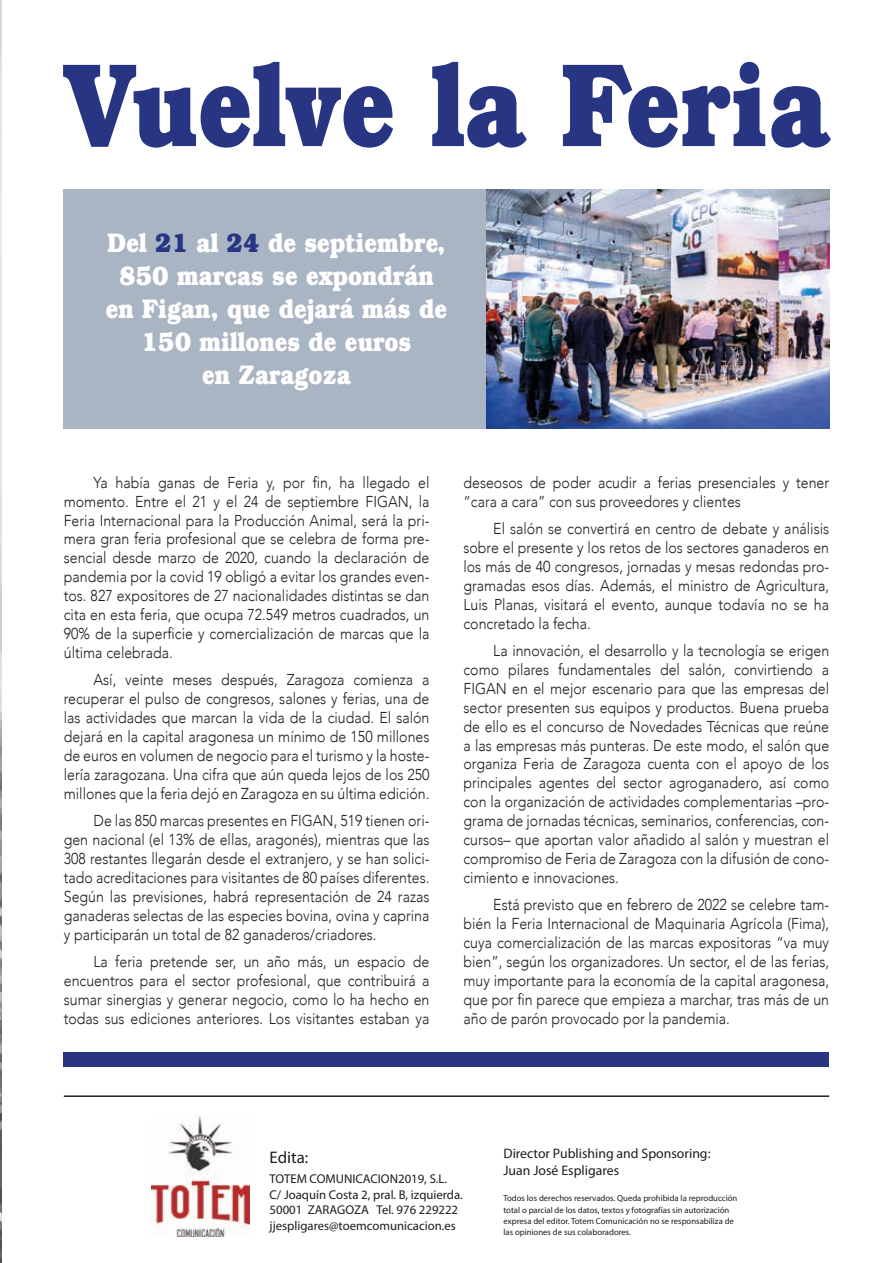
<style>
.page{position:relative;width:893px;height:1263px;background:#fff}
.page>*{position:absolute;margin:0;border:0;box-sizing:border-box;transform-origin:0 0}
.t1{font:700 119.25px "Bookman Std";color:#283583;scale:.83 1}
.t2{font:700 27px/33px "Bookman Std";color:#fff;text-align:center;scale:.85 1}
.t3{font:16.8px "Myriad Pro";color:#1d1d1b}
.t4{font:300 15.75px/18.9px "Avenir";color:#1d1d1b;text-align:justify;scale:.9 1}
.t5{font:13.8px/16.5px "Myriad Pro";color:#1d1d1b}
.t6{font:12.75px/15.8px "Myriad Pro";color:#1d1d1b}
.t7{font:8.7px/11.2px "Myriad Pro";color:#1d1d1b}
.s1{color:#283583}
</style>
<div class="page">
<div style="left:64px;top:189px;width:765px;height:240px;background:#aab5c4"></div>
<img style="left:151px;top:1116px;width:99px;height:121px">
<hr style="left:64px;top:1095px;width:765px;height:2px;background:#1d1d1b">
<img style="left:487px;top:189px;width:342px;height:240px">
<div style="left:64px;top:1052px;width:765px;height:15px;background:#283583"></div>
<img style="left:0;top:0;width:1px;height:1263px">
<h1 class="t1" style="left:64px;top:31px;width:924px">Vuelve la Feria</h1>
<h2 class="t2" style="left:106px;top:226px;width:403px">Del <span class="s1">21</span> al <span class="s1">24</span> de septiembre,<br>850 marcas se expondrán en Figan, que dejará más de<br>150 millones de euros<br>en Zaragoza</h2>
<p class="t4" style="left:64px;top:473px;width:408px;text-indent:30px">Ya había ganas de Feria y, por fin, ha llegado el momento. Entre el 21 y el 24 de septiembre FIGAN, la Feria Internacional para la Producción Animal, será la pri&shy;mera gran feria profesional que se celebra de forma pre&shy;sencial desde marzo de 2020, cuando la declaración de pandemia por la covid 19 obligó a evitar los grandes even&shy;tos. 827 expositores de 27 nacionalidades distintas se dan cita en esta feria, que ocupa 72.549 metros cuadrados, un 90% de la superficie y comercialización de marcas que la última celebrada.</p>
<p class="t4" style="left:64px;top:670px;width:408px;text-indent:30px">Así, veinte meses después, Zaragoza comienza a recuperar el pulso de congresos, salones y ferias, una de las actividades que marcan la vida de la ciudad. El salón dejará en la capital aragonesa un mínimo de 150 millones de euros en volumen de negocio para el turismo y la hoste&shy;lería zaragozana. Una cifra que aún queda lejos de los 250 millones que la feria dejó en Zaragoza en su última edición.</p>
<p class="t4" style="left:64px;top:811px;width:408px;text-indent:30px">De las 850 marcas presentes en FIGAN, 519 tienen ori&shy;gen nacional (el 13% de ellas, aragonés), mientras que las 308 restantes llegarán desde el extranjero, y se han solici&shy;tado acreditaciones para visitantes de 80 países diferentes.<br>Según las previsiones, habrá representación de 24 razas ganaderas selectas de las especies bovina, ovina y caprina y participarán un total de 82 ganaderos/criadores.</p>
<p class="t4" style="left:64px;top:952px;width:408px;text-indent:30px">La feria pretende ser, un año más, un espacio de encuentros para el sector profesional, que contribuirá a sumar sinergias y generar negocio, como lo ha hecho en todas sus ediciones anteriores. Los visitantes estaban ya</p>
<p class="t4" style="left:463px;top:473px;width:408px">deseosos de poder acudir a ferias presenciales y tener “cara a cara” con sus proveedores y clientes</p>
<p class="t4" style="left:463px;top:519px;width:408px;text-indent:30px">El salón se convertirá en centro de debate y análisis sobre el presente y los retos de los sectores ganaderos en los más de 40 congresos, jornadas y mesas redondas pro&shy;gramadas esos días. Además, el ministro de Agricultura, Luis Planas, visitará el evento, aunque todavía no se ha concretado la fecha.</p>
<p class="t4" style="left:463px;top:641px;width:408px;text-indent:30px">La innovación, el desarrollo y la tecnología se erigen como pilares fundamentales del salón, convirtiendo a FIGAN en el mejor escenario para que las empresas del sector presenten sus equipos y productos. Buena prueba de ello es el concurso de Novedades Técnicas que reúne a las empresas más punteras. De este modo, el salón que organiza Feria de Zaragoza cuenta con el apoyo de los principales agentes del sector agroganadero, así como con la organización de actividades complementarias –pro&shy;grama de jornadas técnicas, seminarios, conferencias, con&shy;cursos– que aportan valor añadido al salón y muestran el compromiso de Feria de Zaragoza con la difusión de cono&shy;cimiento e innovaciones.</p>
<p class="t4" style="left:463px;top:895px;width:408px;text-indent:30px">Está previsto que en febrero de 2022 se celebre tam&shy;bién la Feria Internacional de Maquinaria Agrícola (Fima), cuya comercialización de las marcas expositoras “va muy bien”, según los organizadores. Un sector, el de las ferias, muy importante para la economía de la capital aragonesa, que por fin parece que empieza a marchar, tras más de un año de parón provocado por la pandemia.</p>
<p class="t3" style="left:270px;top:1147px;width:40px">Edita:</p>
<p class="t6" style="left:270px;top:1170px;width:195px">TOTEM COMUNICACION2019, S.L.<br>C/ Joaquín Costa 2, pral. B, izquierda.<br>50001 ZARAGOZA Tel. 976 229222 jjespligares@toemcomunicacion.es</p>
<p class="t5" style="left:503px;top:1145px;width:209px">Director Publishing and Sponsoring:<br>Juan José Espligares</p>
<p class="t7" style="left:503px;top:1193px;width:235px">Todos los derechos reservados. Queda prohibida la reproducción total o parcial de los datos, textos y fotografías sin autorización expresa del editor. Totem Comunicación no se responsabiliza de las opiniones de sus colaboradores.</p>
</div>
